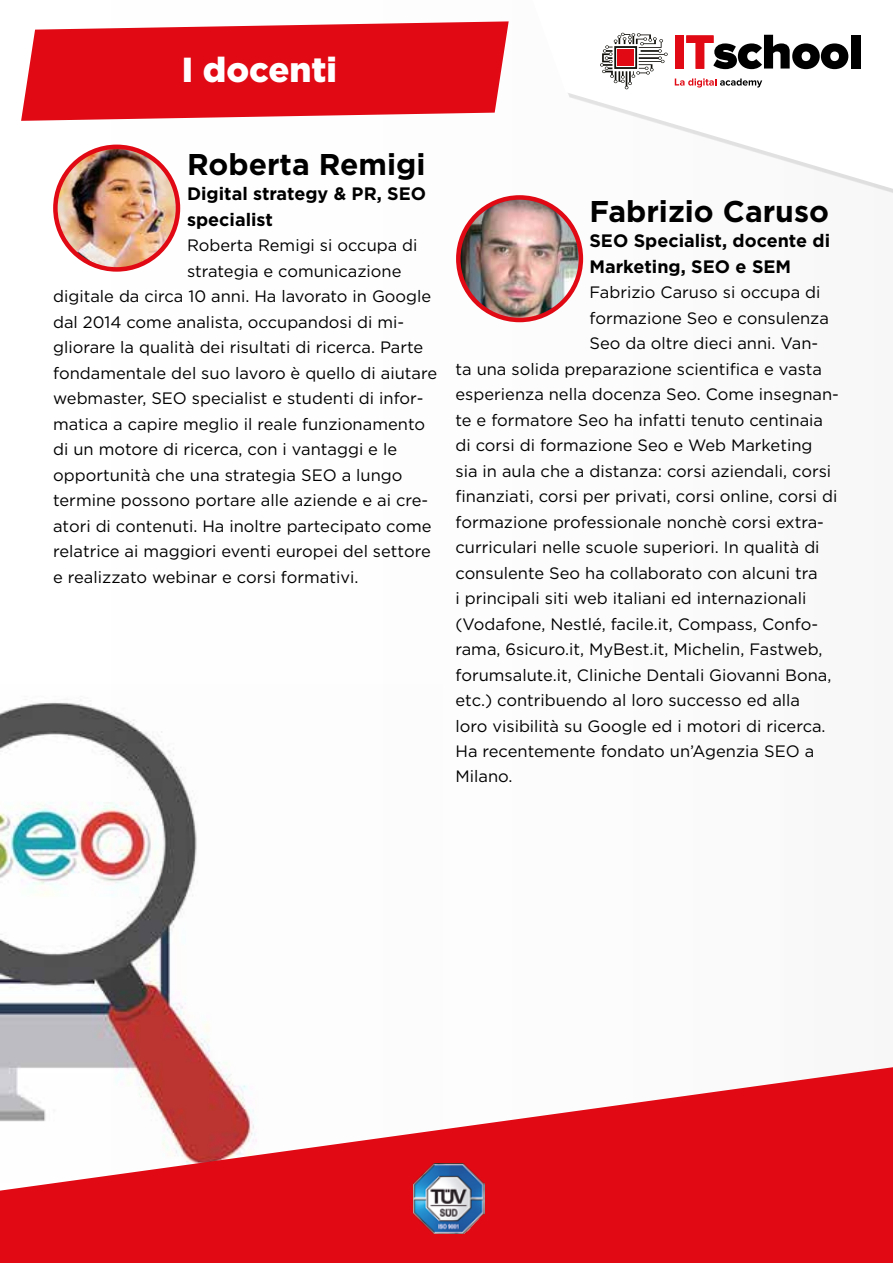
<style>
.page{position:relative;width:893px;height:1263px;background:#fff}
.page>*{position:absolute;margin:0;border:0;box-sizing:border-box;transform-origin:0 0}
.t1{font:900 34.8px "Gotham";color:#fff}
.t2{font:700 30px "Gotham";color:#000}
.t3{font:700 18px/25.5px "Gotham";color:#000}
.t4{font:16.5px "Gotham";color:#000}
</style>
<div class="page">
<img style="left:0;top:699px;width:227px;height:366px">
<svg style="left:0;top:1065px;width:893px;height:198px;fill:#e00914"></svg>
<svg style="left:458px;top:32px;width:435px;height:209px"></svg>
<div style="left:675px;top:35px;width:9px;height:34px;background:#e00914"></div>
<svg style="left:686px;top:35px;width:162px;height:34px"></svg>
<div style="left:851px;top:35px;width:9px;height:34px;background:#000"></div>
<svg style="left:675px;top:78px;width:87px;height:10px"></svg>
<svg style="left:600px;top:33px;width:68px;height:56px"></svg>
<div style="left:617px;top:49px;width:17px;height:17px;background:#e00914"></div>
<svg style="left:21px;top:21px;width:488px;height:100px;background:#e3252f"></svg>
<img style="left:55px;top:147px;width:123px;height:122px;border-radius:61px">
<div style="left:53px;top:145px;width:127px;height:127px;border:4px solid #e00914;border-radius:50%"></div>
<img style="left:458px;top:197px;width:123px;height:123px;border-radius:61px">
<div style="left:456px;top:195px;width:127px;height:127px;border:4px solid #e00914;border-radius:50%"></div>
<img style="left:413px;top:1163px;width:71px;height:70px">
<h1 class="t1" style="left:182px;top:46px;width:157px">I docenti</h1>
<h2 class="t2" style="left:187px;top:144px;width:240px">Roberta Remigi</h2>
<p class="t3" style="left:187px;top:181px;width:241px">Digital strategy &amp; PR, SEO specialist</p>
<p class="t4" style="left:187px;top:235px;width:232px">Roberta Remigi si occupa di</p>
<p class="t4" style="left:187px;top:260px;width:216px">strategia e comunicazione</p>
<p class="t4" style="left:53px;top:286px;width:380px">digitale da circa 10 anni. Ha lavorato in Google</p>
<p class="t4" style="left:53px;top:311px;width:353px">dal 2014 come analista, occupandosi di mi-</p>
<p class="t4" style="left:53px;top:337px;width:372px">gliorare la qualità dei risultati di ricerca. Parte</p>
<p class="t4" style="left:53px;top:362px;width:385px">fondamentale del suo lavoro è quello di aiutare</p>
<p class="t4" style="left:53px;top:388px;width:372px">webmaster, SEO specialist e studenti di infor-</p>
<p class="t4" style="left:53px;top:413px;width:373px">matica a capire meglio il reale funzionamento</p>
<p class="t4" style="left:53px;top:439px;width:345px">di un motore di ricerca, con i vantaggi e le</p>
<p class="t4" style="left:53px;top:464px;width:351px">opportunità che una strategia SEO a lungo</p>
<p class="t4" style="left:53px;top:490px;width:377px">termine possono portare alle aziende e ai cre-</p>
<p class="t4" style="left:53px;top:515px;width:380px">atori di contenuti. Ha inoltre partecipato come</p>
<p class="t4" style="left:53px;top:541px;width:379px">relatrice ai maggiori eventi europei del settore</p>
<p class="t4" style="left:53px;top:566px;width:307px">e realizzato webinar e corsi formativi.</p>
<h2 class="t2" style="left:589px;top:191px;width:241px">Fabrizio Caruso</h2>
<p class="t3" style="left:589px;top:228px;width:242px">SEO Specialist, docente di<br>Marketing, SEO e SEM</p>
<p class="t4" style="left:589px;top:282px;width:233px">Fabrizio Caruso si occupa di</p>
<p class="t4" style="left:589px;top:307px;width:241px">formazione Seo e consulenza</p>
<p class="t4" style="left:589px;top:333px;width:230px">Seo da oltre dieci anni. Van-</p>
<p class="t4" style="left:455px;top:358px;width:368px">ta una solida preparazione scientifica e vasta</p>
<p class="t4" style="left:455px;top:384px;width:385px">esperienza nella docenza Seo. Come insegnan-</p>
<p class="t4" style="left:455px;top:409px;width:369px">te e formatore Seo ha infatti tenuto centinaia</p>
<p class="t4" style="left:455px;top:435px;width:358px">di corsi di formazione Seo e Web Marketing</p>
<p class="t4" style="left:455px;top:460px;width:377px">sia in aula che a distanza: corsi aziendali, corsi</p>
<p class="t4" style="left:455px;top:486px;width:383px">finanziati, corsi per privati, corsi online, corsi di</p>
<p class="t4" style="left:455px;top:511px;width:370px">formazione professionale nonchè corsi extra-</p>
<p class="t4" style="left:455px;top:537px;width:366px">curriculari nelle scuole superiori. In qualità di</p>
<p class="t4" style="left:455px;top:562px;width:364px">consulente Seo ha collaborato con alcuni tra</p>
<p class="t4" style="left:455px;top:588px;width:352px">i principali siti web italiani ed internazionali</p>
<p class="t4" style="left:455px;top:613px;width:364px">(Vodafone, Nestlé, facile.it, Compass, Confo-</p>
<p class="t4" style="left:455px;top:639px;width:369px">rama, 6sicuro.it, MyBest.it, Michelin, Fastweb,</p>
<p class="t4" style="left:455px;top:664px;width:377px">forumsalute.it, Cliniche Dentali Giovanni Bona,</p>
<p class="t4" style="left:455px;top:690px;width:346px">etc.) contribuendo al loro successo ed alla</p>
<p class="t4" style="left:455px;top:715px;width:372px">loro visibilità su Google ed i motori di ricerca.</p>
<p class="t4" style="left:455px;top:740px;width:360px">Ha recentemente fondato un’Agenzia SEO a</p>
<p class="t4" style="left:455px;top:766px;width:59px">Milano.</p>
</div>
